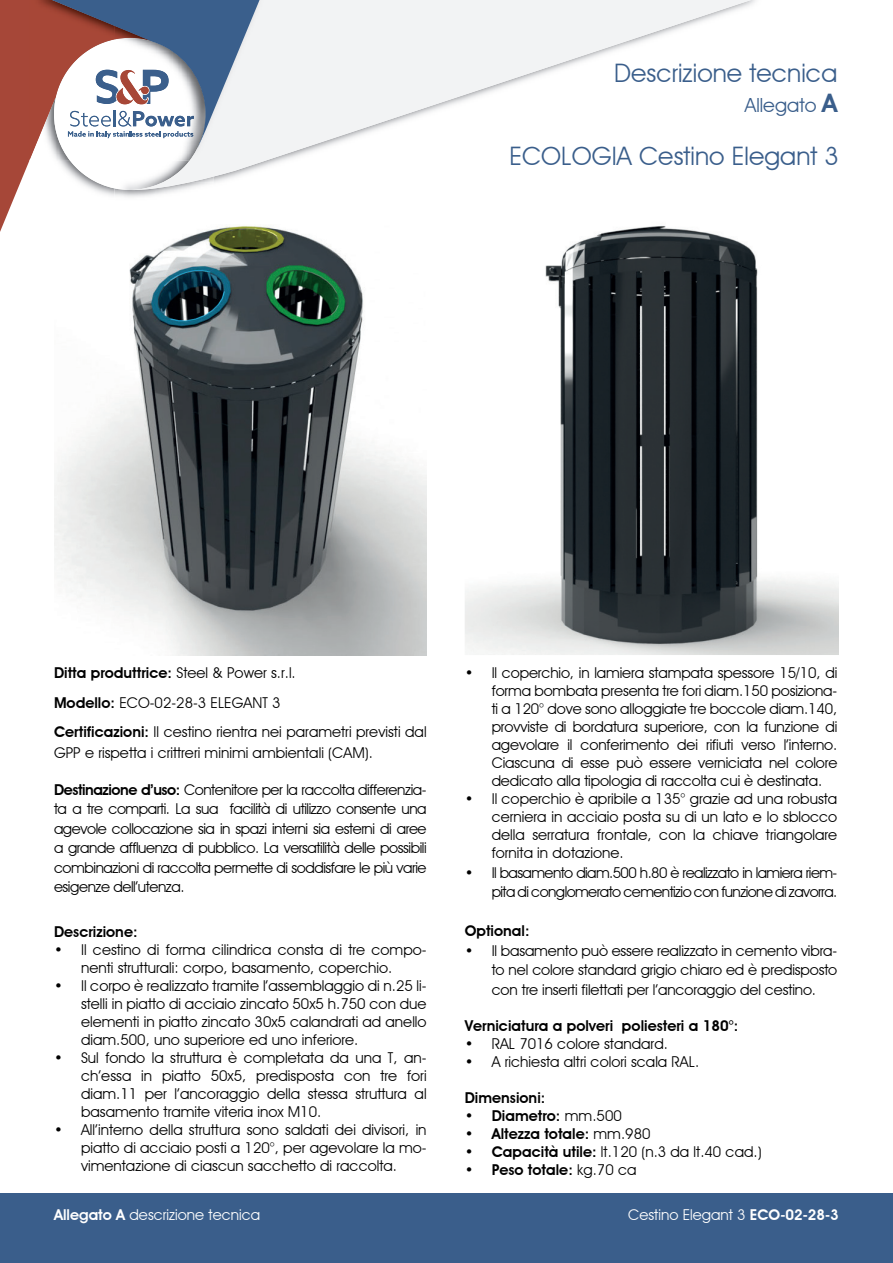
<style>
.page{position:relative;width:893px;height:1263px;background:#fff}
.page>*{position:absolute;margin:0;border:0;box-sizing:border-box;transform-origin:0 0}
.t1{font:25.5px "Advantage";color:#3a5e8b}
.t2{font:19.5px "Advantage";color:#3a5e8b}
.t3{font:15px/18px "Advantage";color:#000;text-align:justify}
.t4{font:600 15px "Advantage";color:#000}
.t5{font:15px/19.5px "Advantage";letter-spacing:-.04em;color:#000;text-align:right}
.t6{font:15px "Advantage";color:#fff}
.s1{font-weight:600;font-size:25.5px}
.s2{font-weight:600}
.s3{font-weight:400}
</style>
<div class="page">
<svg style="left:260px;top:0;width:496px;height:169px;fill:#f2f3f4"></svg>
<img style="left:260px;top:0;width:4px;height:161px">
<svg style="left:0;top:0;width:260px;height:232px"></svg>
<div style="left:0;top:1193px;width:893px;height:70px;background:#3a5e8b"></div>
<img style="left:54px;top:202px;width:373px;height:453px">
<img style="left:465px;top:226px;width:374px;height:429px">
<h1 class="t1" style="left:614px;top:57px;width:225px">Descrizione tecnica</h1>
<h2 class="t2" style="left:745px;top:94px;width:94px">Allegato <span class="s1">A</span></h2>
<h1 class="t1" style="left:509px;top:141px;width:331px">ECOLOGIA Cestino Elegant 3</h1>
<p class="t3" style="left:54px;top:658px;width:374px;line-height:29.5px;text-align:left"><span class="s2">Ditta produttrice:</span> Steel &amp; Power s.r.l.<br><span class="s2">Modello:</span> ECO-02-28-3 ELEGANT 3<br><span class="s2">Certificazioni:</span> Il cestino rientra nei parametri previsti dal</p>
<p class="t3" style="left:54px;top:744px;width:320px">GPP e rispetta i crittreri minimi ambientali (CAM).</p>
<p class="t3" style="left:54px;top:780px;width:374px;line-height:19.5px"><span class="s2">Destinazione d’uso:</span> Contenitore per la raccolta differenzia&shy;ta a tre comparti. La sua facilità di utilizzo consente una agevole collocazione sia in spazi interni sia esterni di aree a grande affluenza di pubblico. La versatilità delle possibili combinazioni di raccolta permette di soddisfare le più varie esigenze dell’utenza.</p>
<p class="t4" style="left:54px;top:922px;width:85px">Descrizione:</p>
<p class="t3" style="left:54px;top:940px;width:374px;text-align:center">• Il cestino di forma cilindrica consta di tre compo&shy;nenti strutturali: corpo, basamento, coperchio.</p>
<p class="t3" style="left:81px;top:976px;width:347px;text-indent:-27px">• Il corpo è realizzato tramite l’assemblaggio di n.25 li&shy;stelli in piatto di acciaio zincato 50x5 h.750 con due elementi in piatto zincato 30x5 calandrati ad anello diam.500, uno superiore ed uno inferiore.</p>
<p class="t3" style="left:81px;top:1048px;width:347px;text-indent:-27px">• Sul fondo la struttura è completata da una T, an&shy;ch’essa in piatto 50x5, predisposta con tre fori diam.11 per l’ancoraggio della stessa struttura al basamento tramite viteria inox M10.</p>
<p class="t3" style="left:81px;top:1120px;width:347px;text-indent:-27px">• All’interno della struttura sono saldati dei divisori, in piatto di acciaio posti a 120°, per agevolare la mo&shy;vimentazione di ciascun sacchetto di raccolta.</p>
<p class="t3" style="left:492px;top:664px;width:347px;text-indent:-27px">• Il coperchio, in lamiera stampata spessore 15/10, di forma bombata presenta tre fori diam.150 posiziona&shy;ti a 120° dove sono alloggiate tre boccole diam.140, provviste di bordatura superiore, con la funzione di agevolare il conferimento dei rifiuti verso l’interno.<br>Ciascuna di esse può essere verniciata nel colore dedicato alla tipologia di raccolta cui è destinata.</p>
<p class="t3" style="left:492px;top:790px;width:347px;text-indent:-27px">• Il coperchio è apribile a 135° grazie ad una robusta cerniera in acciaio posta su di un lato e lo sblocco della serratura frontale, con la chiave triangolare fornita in dotazione.</p>
<p class="t5" style="left:465px;top:862px;width:374px">• Il basamento diam.500 h.80 è realizzato in lamiera riem&shy;pita di conglomerato cementizio con funzione di zavorra.</p>
<p class="t4" style="left:465px;top:922px;width:66px">Optional:</p>
<p class="t3" style="left:492px;top:940px;width:347px;line-height:19.5px;text-indent:-27px">• Il basamento può essere realizzato in cemento vibra&shy;to nel colore standard grigio chiaro ed è predisposto con tre inserti filettati per l’ancoraggio del cestino.</p>
<p class="t4" style="left:465px;top:1016px;width:275px">Verniciatura a polveri poliesteri a 180°:</p>
<p class="t3" style="left:465px;top:1034px;width:205px">• RAL 7016 colore standard.</p>
<p class="t3" style="left:465px;top:1052px;width:236px">• A richiesta altri colori scala RAL.</p>
<p class="t4" style="left:465px;top:1088px;width:82px">Dimensioni:</p>
<p class="t4" style="left:465px;top:1106px;width:159px">• Diametro: <span class="s3">mm.500</span></p>
<p class="t4" style="left:465px;top:1124px;width:187px">• Altezza totale: <span class="s3">mm.980</span></p>
<p class="t3" style="left:465px;top:1142px;width:298px"><span class="s2">• Capacità utile:</span> lt.120 (n.3 da lt.40 cad.)</p>
<p class="t4" style="left:465px;top:1160px;width:173px">• Peso totale: <span class="s3">kg.70 ca</span></p>
<p class="t6" style="left:54px;top:1205px;width:208px"><span class="s2">Allegato A</span> descrizione tecnica</p>
<p class="t6" style="left:628px;top:1205px;width:212px">Cestino Elegant 3 <span class="s2">ECO-02-28-3</span></p>
</div>
